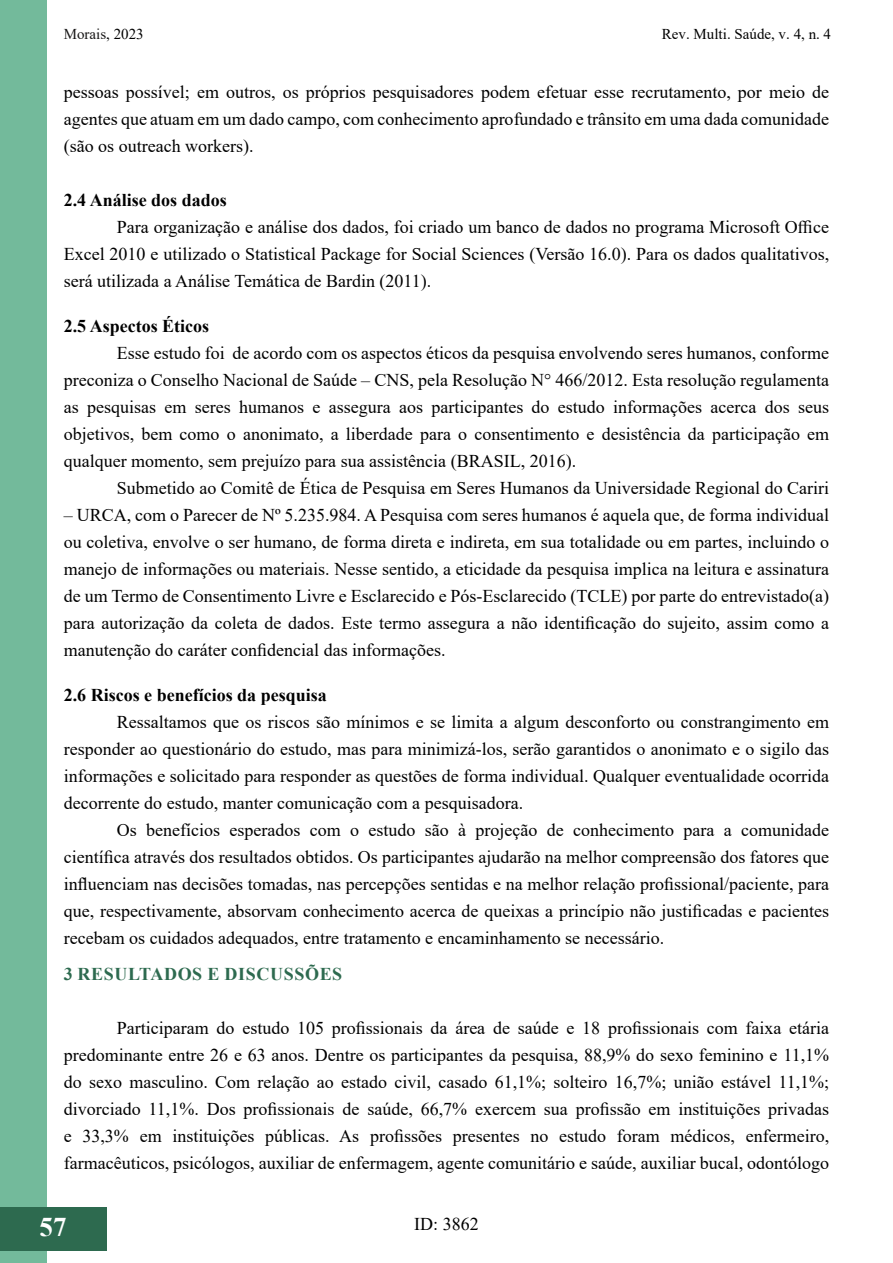
<style>
.page{position:relative;width:893px;height:1263px;background:#fff}
.page>*{position:absolute;margin:0;border:0;box-sizing:border-box;transform-origin:0 0}
.t1{font:700 27px "Times New Roman";color:#fff}
.t2{font:18px/27px "Times New Roman";color:#000;text-align:justify}
.t3{font:700 18px "Times New Roman";color:#000}
.t4{font:700 18px "Times New Roman";letter-spacing:.035em;color:#2d6a4f}
.t5{font:15px "Times New Roman";color:#000}
.t6{font:15px "Times New Roman";color:#181717}
.s1{color:#000}
</style>
<div class="page">
<div style="left:0;top:1px;width:47px;height:1262px;background:#73ba9b"></div>
<div style="left:0;top:1207px;width:106px;height:43px;background:#2d6a4f"></div>
<p class="t6" style="left:64px;top:24px;width:81px">Morais<span class="s1">, 2023</span></p>
<p class="t5" style="left:662px;top:24px;width:171px">Rev. Multi. Saúde, v. 4, n. 4</p>
<p class="t2" style="left:64px;top:77px;width:767px">pessoas possível; em outros, os próprios pesquisadores podem efetuar esse recrutamento, por meio de agentes que atuam em um dado campo, com conhecimento aprofundado e trânsito em uma dada comunidade (são os outreach workers).</p>
<p class="t3" style="left:64px;top:187px;width:165px">2.4 Análise dos dados</p>
<p class="t2" style="left:64px;top:212px;width:767px;text-indent:53px">Para organização e análise dos dados, foi criado um banco de dados no programa Microsoft Office Excel 2010 e utilizado o Statistical Package for Social Sciences (Versão 16.0). Para os dados qualitativos, será utilizada a Análise Temática de Bardin (2011).</p>
<p class="t3" style="left:64px;top:313px;width:147px">2.5 Aspectos Éticos</p>
<p class="t2" style="left:64px;top:338px;width:767px;text-indent:53px">Esse estudo foi de acordo com os aspectos éticos da pesquisa envolvendo seres humanos, conforme preconiza o Conselho Nacional de Saúde – CNS, pela Resolução N° 466/2012. Esta resolução regulamenta as pesquisas em seres humanos e assegura aos participantes do estudo informações acerca dos seus objetivos, bem como o anonimato, a liberdade para o consentimento e desistência da participação em qualquer momento, sem prejuízo para sua assistência (BRASIL, 2016).</p>
<p class="t2" style="left:117px;top:473px;width:714px">Submetido ao Comitê de Ética de Pesquisa em Seres Humanos da Universidade Regional do Cariri</p>
<p class="t2" style="left:64px;top:500px;width:767px">– URCA, com o Parecer de Nº 5.235.984. A Pesquisa com seres humanos é aquela que, de forma individual ou coletiva, envolve o ser humano, de forma direta e indireta, em sua totalidade ou em partes, incluindo o manejo de informações ou materiais. Nesse sentido, a eticidade da pesquisa implica na leitura e assinatura de um Termo de Consentimento Livre e Esclarecido e Pós-Esclarecido (TCLE) por parte do entrevistado(a) para autorização da coleta de dados. Este termo assegura a não identificação do sujeito, assim como a manutenção do caráter confidencial das informações.</p>
<p class="t3" style="left:64px;top:682px;width:265px">2.6 Riscos e benefícios da pesquisa</p>
<p class="t2" style="left:64px;top:707px;width:767px;text-indent:53px">Ressaltamos que os riscos são mínimos e se limita a algum desconforto ou constrangimento em responder ao questionário do estudo, mas para minimizá-los, serão garantidos o anonimato e o sigilo das informações e solicitado para responder as questões de forma individual. Qualquer eventualidade ocorrida decorrente do estudo, manter comunicação com a pesquisadora.</p>
<p class="t2" style="left:64px;top:815px;width:767px;text-indent:53px">Os benefícios esperados com o estudo são à projeção de conhecimento para a comunidade científica através dos resultados obtidos. Os participantes ajudarão na melhor compreensão dos fatores que influenciam nas decisões tomadas, nas percepções sentidas e na melhor relação profissional/paciente, para que, respectivamente, absorvam conhecimento acerca de queixas a princípio não justificadas e pacientes recebam os cuidados adequados, entre tratamento e encaminhamento se necessário.</p>
<p class="t4" style="left:64px;top:961px;width:280px">3 RESULTADOS E DISCUSSÕES</p>
<p class="t2" style="left:64px;top:1013px;width:767px;text-indent:53px">Participaram do estudo 105 profissionais da área de saúde e 18 profissionais com faixa etária predominante entre 26 e 63 anos. Dentre os participantes da pesquisa, 88,9% do sexo feminino e 11,1% do sexo masculino. Com relação ao estado civil, casado 61,1%; solteiro 16,7%; união estável 11,1%; divorciado 11,1%. Dos profissionais de saúde, 66,7% exercem sua profissão em instituições privadas e 33,3% em instituições públicas. As profissões presentes no estudo foram médicos, enfermeiro, farmacêuticos, psicólogos, auxiliar de enfermagem, agente comunitário e saúde, auxiliar bucal, odontólogo</p>
<h1 class="t1" style="left:40px;top:1207px;width:28px">57</h1>
<p class="t2" style="left:414px;top:1210px;width:66px">ID: 3862</p>
</div>
